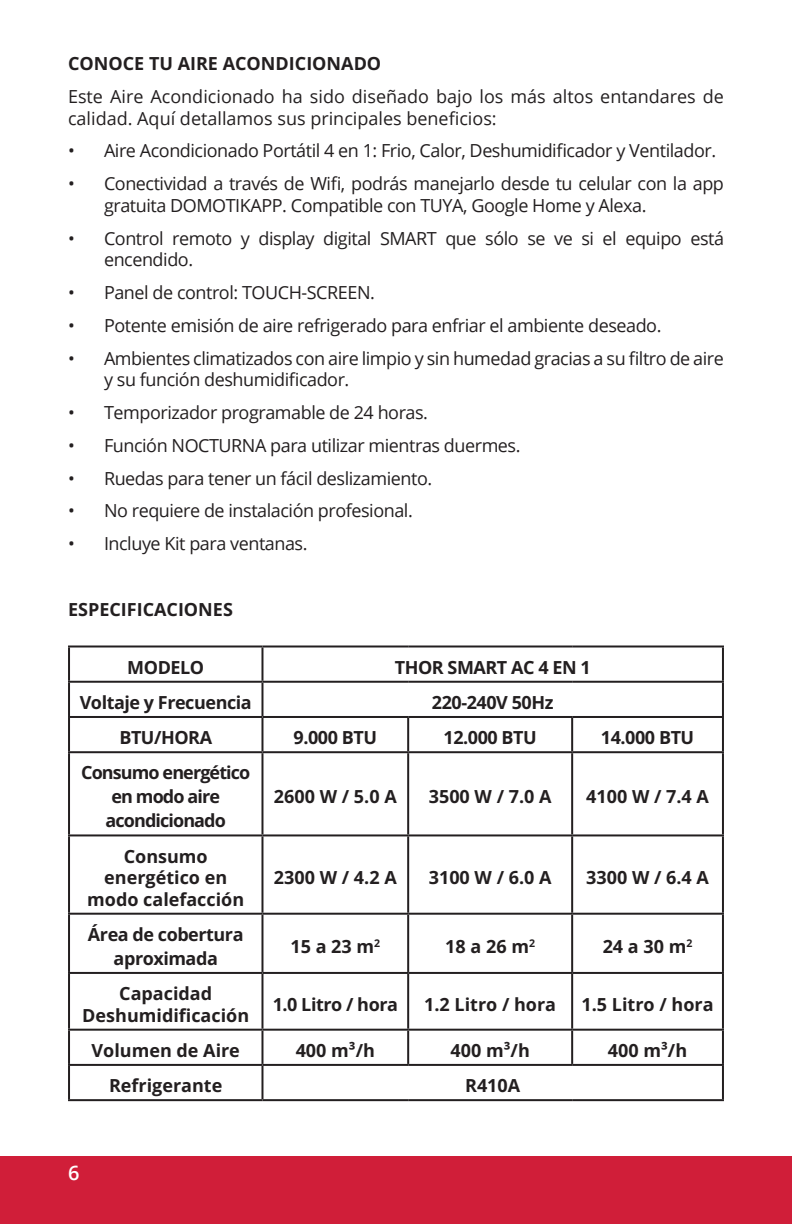
<style>
.page{position:relative;width:792px;height:1224px;background:#fff}
.page>*{position:absolute;margin:0;border:0;box-sizing:border-box;transform-origin:0 0}
.t1{font:600 20px "Open Sans";color:#fff}
.t2{font:18px/21.6px "Open Sans";letter-spacing:-.025em;color:#231f20}
.t3{font:700 18px/21.6px "Open Sans";color:#231f20;text-align:center}
.t4{font:18px/21.6px "Open Sans";color:#231f20}
.t5{font:700 18px/24px "Open Sans";letter-spacing:-.025em;color:#231f20;text-align:center}
.t6{font:700 18px/24px "Open Sans";letter-spacing:-.05em;color:#231f20;text-align:center}
</style>
<div class="page">
<div style="left:0;top:1156px;width:792px;height:68px;background:#d01e39"></div>
<hr style="left:68px;top:646px;width:194px;height:2px;background:#231f20">
<hr style="left:68px;top:648px;width:2px;height:33px;background:#231f20">
<hr style="left:262px;top:646px;width:146px;height:2px;background:#231f20">
<hr style="left:261px;top:648px;width:2px;height:33px;background:#231f20">
<hr style="left:408px;top:646px;width:164px;height:2px;background:#231f20">
<hr style="left:572px;top:646px;width:152px;height:2px;background:#231f20">
<hr style="left:722px;top:648px;width:2px;height:33px;background:#231f20">
<hr style="left:68px;top:681px;width:194px;height:2px;background:#231f20">
<hr style="left:68px;top:683px;width:2px;height:33px;background:#231f20">
<hr style="left:262px;top:681px;width:146px;height:2px;background:#231f20">
<hr style="left:261px;top:683px;width:2px;height:33px;background:#231f20">
<hr style="left:408px;top:681px;width:164px;height:2px;background:#231f20">
<hr style="left:572px;top:681px;width:152px;height:2px;background:#231f20">
<hr style="left:722px;top:683px;width:2px;height:33px;background:#231f20">
<hr style="left:68px;top:716px;width:194px;height:2px;background:#231f20">
<hr style="left:68px;top:718px;width:2px;height:33px;background:#231f20">
<hr style="left:262px;top:716px;width:146px;height:2px;background:#231f20">
<hr style="left:261px;top:718px;width:2px;height:33px;background:#231f20">
<hr style="left:408px;top:716px;width:164px;height:2px;background:#231f20">
<hr style="left:407px;top:718px;width:2px;height:33px;background:#231f20">
<hr style="left:572px;top:716px;width:152px;height:2px;background:#231f20">
<hr style="left:571px;top:718px;width:2px;height:33px;background:#231f20">
<hr style="left:722px;top:718px;width:2px;height:33px;background:#231f20">
<hr style="left:68px;top:751px;width:194px;height:2px;background:#231f20">
<hr style="left:68px;top:753px;width:2px;height:81px;background:#231f20">
<hr style="left:262px;top:751px;width:146px;height:2px;background:#231f20">
<hr style="left:261px;top:753px;width:2px;height:81px;background:#231f20">
<hr style="left:408px;top:751px;width:164px;height:2px;background:#231f20">
<hr style="left:407px;top:753px;width:2px;height:81px;background:#231f20">
<hr style="left:572px;top:751px;width:152px;height:2px;background:#231f20">
<hr style="left:571px;top:753px;width:2px;height:81px;background:#231f20">
<hr style="left:722px;top:753px;width:2px;height:81px;background:#231f20">
<hr style="left:68px;top:834px;width:194px;height:2px;background:#231f20">
<hr style="left:68px;top:836px;width:2px;height:77px;background:#231f20">
<hr style="left:262px;top:834px;width:146px;height:2px;background:#231f20">
<hr style="left:261px;top:836px;width:2px;height:77px;background:#231f20">
<hr style="left:408px;top:834px;width:164px;height:2px;background:#231f20">
<hr style="left:407px;top:836px;width:2px;height:77px;background:#231f20">
<hr style="left:572px;top:834px;width:152px;height:2px;background:#231f20">
<hr style="left:571px;top:836px;width:2px;height:77px;background:#231f20">
<hr style="left:722px;top:836px;width:2px;height:77px;background:#231f20">
<hr style="left:68px;top:913px;width:194px;height:2px;background:#231f20">
<hr style="left:68px;top:915px;width:2px;height:57px;background:#231f20">
<hr style="left:262px;top:913px;width:146px;height:2px;background:#231f20">
<hr style="left:261px;top:915px;width:2px;height:57px;background:#231f20">
<hr style="left:408px;top:913px;width:164px;height:2px;background:#231f20">
<hr style="left:407px;top:915px;width:2px;height:57px;background:#231f20">
<hr style="left:572px;top:913px;width:152px;height:2px;background:#231f20">
<hr style="left:571px;top:915px;width:2px;height:57px;background:#231f20">
<hr style="left:722px;top:915px;width:2px;height:57px;background:#231f20">
<hr style="left:68px;top:972px;width:194px;height:2px;background:#231f20">
<hr style="left:68px;top:974px;width:2px;height:55px;background:#231f20">
<hr style="left:262px;top:972px;width:146px;height:2px;background:#231f20">
<hr style="left:261px;top:974px;width:2px;height:55px;background:#231f20">
<hr style="left:408px;top:972px;width:164px;height:2px;background:#231f20">
<hr style="left:407px;top:974px;width:2px;height:55px;background:#231f20">
<hr style="left:572px;top:972px;width:152px;height:2px;background:#231f20">
<hr style="left:571px;top:974px;width:2px;height:55px;background:#231f20">
<hr style="left:722px;top:974px;width:2px;height:55px;background:#231f20">
<hr style="left:68px;top:1029px;width:194px;height:2px;background:#231f20">
<hr style="left:68px;top:1031px;width:2px;height:33px;background:#231f20">
<hr style="left:262px;top:1029px;width:146px;height:2px;background:#231f20">
<hr style="left:261px;top:1031px;width:2px;height:33px;background:#231f20">
<hr style="left:408px;top:1029px;width:164px;height:2px;background:#231f20">
<hr style="left:407px;top:1031px;width:2px;height:33px;background:#231f20">
<hr style="left:572px;top:1029px;width:152px;height:2px;background:#231f20">
<hr style="left:571px;top:1031px;width:2px;height:33px;background:#231f20">
<hr style="left:722px;top:1031px;width:2px;height:33px;background:#231f20">
<hr style="left:68px;top:1064px;width:194px;height:2px;background:#231f20">
<hr style="left:68px;top:1066px;width:2px;height:33px;background:#231f20">
<hr style="left:262px;top:1064px;width:146px;height:2px;background:#231f20">
<hr style="left:261px;top:1066px;width:2px;height:33px;background:#231f20">
<hr style="left:408px;top:1064px;width:164px;height:2px;background:#231f20">
<hr style="left:572px;top:1064px;width:152px;height:2px;background:#231f20">
<hr style="left:722px;top:1066px;width:2px;height:33px;background:#231f20">
<hr style="left:68px;top:1099px;width:194px;height:2px;background:#231f20">
<hr style="left:262px;top:1099px;width:146px;height:2px;background:#231f20">
<hr style="left:408px;top:1099px;width:164px;height:2px;background:#231f20">
<hr style="left:572px;top:1099px;width:152px;height:2px;background:#231f20">
<p class="t3" style="left:68px;top:52px;width:315px">CONOCE TU AIRE ACONDICIONADO</p>
<p class="t4" style="left:68px;top:85px;width:657px">Este Aire Acondicionado ha sido diseñado bajo los más altos entandares de calidad. Aquí detallamos sus principales beneficios:</p>
<p class="t2" style="left:68px;top:140px;width:650px">• Aire Acondicionado Portátil 4 en 1: Frio, Calor, Deshumidificador y Ventilador.</p>
<p class="t2" style="left:104px;top:172px;width:621px;text-indent:-36px">• Conectividad a través de Wifi, podrás manejarlo desde tu celular con la app gratuita DOMOTIKAPP. Compatible con TUYA, Google Home y Alexa.</p>
<p class="t2" style="left:104px;top:227px;width:622px;text-indent:-36px">• Control remoto y display digital SMART que sólo se ve si el equipo está encendido.</p>
<p class="t2" style="left:68px;top:281px;width:308px">• Panel de control: TOUCH-SCREEN.</p>
<p class="t2" style="left:68px;top:314px;width:595px">• Potente emisión de aire refrigerado para enfriar el ambiente deseado.</p>
<p class="t2" style="left:104px;top:347px;width:621px;text-indent:-36px">• Ambientes climatizados con aire limpio y sin humedad gracias a su filtro de aire y su función deshumidificador.</p>
<p class="t2" style="left:68px;top:401px;width:362px">• Temporizador programable de 24 horas.</p>
<p class="t2" style="left:68px;top:434px;width:454px">• Función NOCTURNA para utilizar mientras duermes.</p>
<p class="t2" style="left:68px;top:467px;width:366px">• Ruedas para tener un fácil deslizamiento.</p>
<p class="t2" style="left:68px;top:500px;width:346px">• No requiere de instalación profesional.</p>
<p class="t2" style="left:68px;top:533px;width:241px">• Incluye Kit para ventanas.</p>
<p class="t3" style="left:68px;top:598px;width:166px">ESPECIFICACIONES</p>
<p class="t3" style="left:127px;top:656px;width:78px">MODELO</p>
<p class="t5" style="left:395px;top:655px;width:198px">THOR SMART AC 4 EN 1</p>
<p class="t5" style="left:80px;top:690px;width:174px">Voltaje y Frecuencia</p>
<p class="t5" style="left:432px;top:690px;width:123px">220-240V 50Hz</p>
<p class="t3" style="left:119px;top:726px;width:94px">BTU/HORA</p>
<p class="t3" style="left:294px;top:726px;width:85px">9.000 BTU</p>
<p class="t3" style="left:444px;top:726px;width:95px">12.000 BTU</p>
<p class="t3" style="left:601px;top:726px;width:95px">14.000 BTU</p>
<p class="t6" style="left:81px;top:760px;width:171px">Consumo energético en modo aire acondicionado</p>
<p class="t3" style="left:274px;top:786px;width:124px">2600 W / 5.0 A</p>
<p class="t3" style="left:429px;top:786px;width:124px">3500 W / 7.0 A</p>
<p class="t3" style="left:586px;top:786px;width:124px">4100 W / 7.4 A</p>
<p class="t3" style="left:87px;top:845px;width:159px">Consumo energético en modo calefacción</p>
<p class="t5" style="left:88px;top:922px;width:157px">Área de cobertura aproximada</p>
<p class="t3" style="left:274px;top:866px;width:124px">2300 W / 4.2 A</p>
<p class="t3" style="left:429px;top:866px;width:124px">3100 W / 6.0 A</p>
<p class="t3" style="left:586px;top:866px;width:124px">3300 W / 6.4 A</p>
<p class="t3" style="left:290px;top:935px;width:91px">15 a 23 m<sup>2</sup></p>
<p class="t3" style="left:445px;top:935px;width:91px">18 a 26 m<sup>2</sup></p>
<p class="t3" style="left:603px;top:935px;width:91px">24 a 30 m<sup>2</sup></p>
<p class="t3" style="left:82px;top:982px;width:168px">Capacidad<br>Deshumidificación</p>
<p class="t5" style="left:273px;top:992px;width:127px">1.0 Litro / hora</p>
<p class="t3" style="left:424px;top:993px;width:133px">1.2 Litro / hora</p>
<p class="t3" style="left:582px;top:993px;width:133px">1.5 Litro / hora</p>
<p class="t3" style="left:92px;top:1039px;width:150px">Volumen de Aire</p>
<p class="t3" style="left:296px;top:1039px;width:81px">400 m³/h</p>
<p class="t3" style="left:451px;top:1039px;width:81px">400 m³/h</p>
<p class="t3" style="left:608px;top:1039px;width:81px">400 m³/h</p>
<p class="t3" style="left:109px;top:1074px;width:115px">Refrigerante</p>
<p class="t3" style="left:465px;top:1074px;width:57px">R410A</p>
<p class="t1" style="left:68px;top:1160px;width:13px">6</p>
</div>
